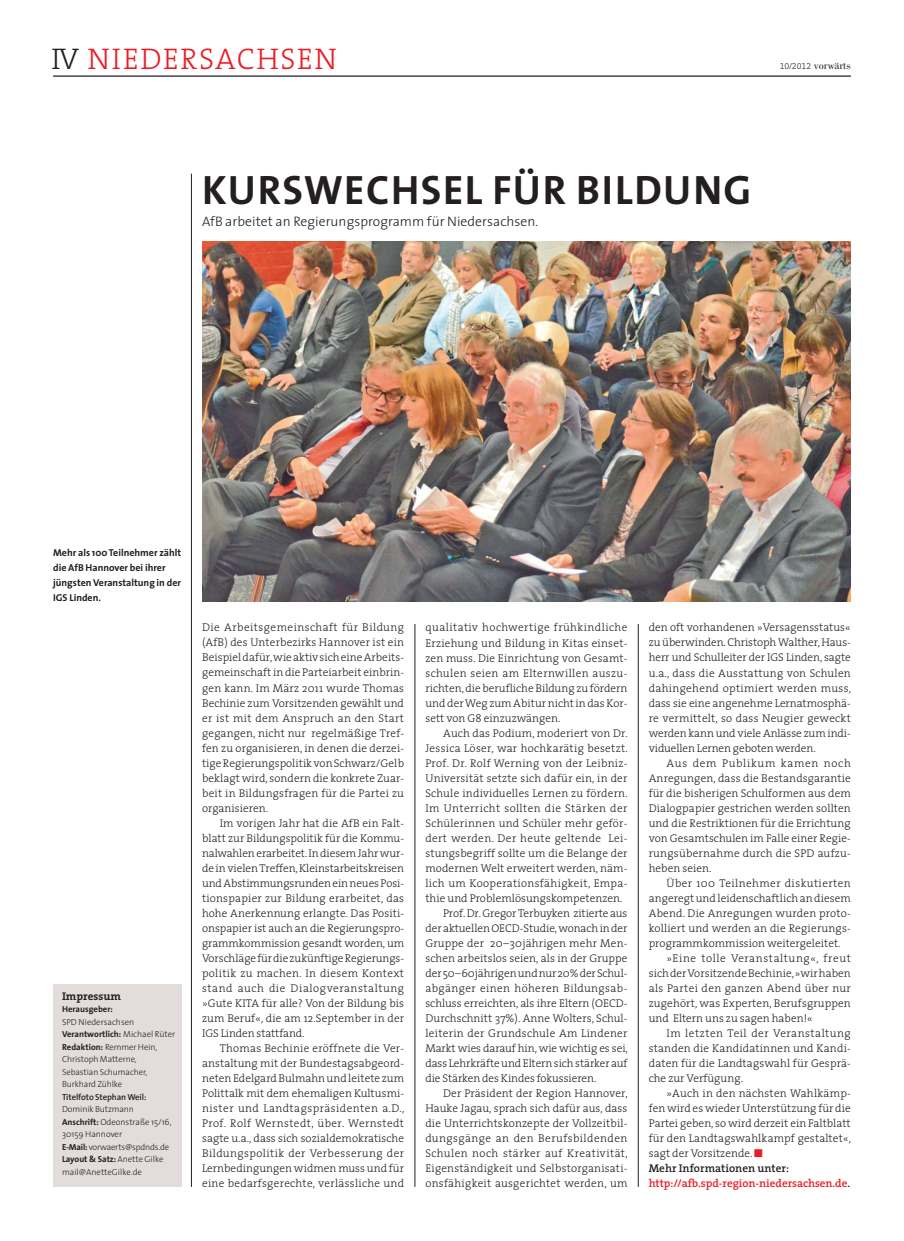
<style>
.page{position:relative;width:904px;height:1241px;background:#fff}
.page>*{position:absolute;margin:0;border:0;box-sizing:border-box;transform-origin:0 0}
.t1{font:41.25px "The Sans Bold Caps";letter-spacing:.035em;color:#231f20}
.t2{font:30px "The Serif Light Caps";letter-spacing:.05em;color:#ea1d25}
.t3{font:300 13.75px "The Sans";letter-spacing:.005em;color:#231f20}
.t4{font:300 11.25px/15px "The Serif";letter-spacing:.015em;color:#231f20;text-align:justify}
.t5{font:300 11.25px "The Serif";letter-spacing:-.005em;color:#231f20}
.t6{font:300 11.25px "The Serif";letter-spacing:.04em;color:#231f20}
.t7{font:300 11.25px "The Serif";letter-spacing:.035em;color:#231f20}
.t8{font:600 11.25px "The Serif";letter-spacing:-.005em;color:#ea1d25}
.t9{font:300 11.25px "The Serif";letter-spacing:.055em;color:#231f20}
.t10{font:300 11.25px "The Serif";letter-spacing:.045em;color:#231f20}
.t11{font:600 11.25px "The Serif";letter-spacing:.005em;color:#231f20}
.t12{font:11.25px "Bodoni";color:#231f20}
.t13{font:700 11.25px "The Serif";color:#231f20}
.t14{font:700 10px/15px "The Sans";color:#231f20}
.t15{font:300 8.75px/12.5px "The Sans";letter-spacing:-.01em;color:#231f20}
.t16{font:600 8.75px "The Sans";letter-spacing:-.01em;color:#231f20}
.t17{font:700 8.75px "The Sans";color:#231f20}
.s1{color:#231f20}
.s2{font-family:"The Serif Light Expert";font-size:8.75px}
.s3{font-weight:700}
.s4{color:#ea1d25}
</style>
<div class="page">
<hr style="left:53px;top:75px;width:797px;height:2px;background:#231f20">
<hr style="left:191px;top:174px;width:1px;height:1012px;background:#231f20">
<hr style="left:415px;top:624px;width:1px;height:562px;background:#231f20">
<hr style="left:638px;top:624px;width:1px;height:562px;background:#231f20">
<div style="left:53px;top:984px;width:128px;height:202px;background:#e2ddda"></div>
<img style="left:202px;top:241px;width:648px;height:360px">
<h2 class="t2" style="left:51px;top:41px;width:287px"><span class="s1">IV</span> NIEDERSACHSEN</h2>
<p class="t12" style="left:779px;top:61px;width:72px"><span class="s2">10/2012</span> vorwärts</p>
<h1 class="t1" style="left:202px;top:165px;width:551px">KURSWECHSEL FÜR BILDUNG</h1>
<p class="t3" style="left:202px;top:216px;width:338px">AfB arbeitet an Regierungsprogramm für Niedersachsen.</p>
<p class="t14" style="left:53px;top:545px;width:130px">Mehr als 100 Teilnehmer zählt die AfB Hannover bei ihrer jüngsten Veranstaltung in der<br>IGS Linden.</p>
<p class="t13" style="left:62px;top:990px;width:60px">Impressum</p>
<p class="t17" style="left:62px;top:1004px;width:52px">Herausgeber:</p>
<p class="t15" style="left:62px;top:1016px;width:115px">SPD Niedersachsen<br><span class="s3">Verantwortlich:</span> Michael Rüter<br><span class="s3">Redaktion:</span> Remmer Hein,<br>Christoph Matterne,<br>Sebastian Schumacher,<br>Burkhard Zühlke</p>
<p class="t16" style="left:62px;top:1093px;width:86px">Titelfoto Stephan Weil:</p>
<p class="t15" style="left:62px;top:1103px;width:111px">Dominik Butzmann<br><span class="s3">Anschrift:</span> Odeonstraße 15/16,<br>30159 Hannover<br><span class="s3">E-Mail:</span> vorwaerts@spdnds.de<br><span class="s3">Layout &amp; Satz:</span> Anette Gilke mail@AnetteGilke.de</p>
<p class="t4" style="left:202px;top:620px;width:203px">Die Arbeitsgemeinschaft für Bildung (AfB) des Unterbezirks Hannover ist ein Beispiel dafür, wie aktiv sich eine Arbeits&shy;gemeinschaft in die Parteiarbeit einbrin&shy;gen kann. Im März 2011 wurde Thomas Bechinie zum Vorsitzenden gewählt und er ist mit dem Anspruch an den Start gegangen, nicht nur regelmäßige Tref&shy;fen zu organisieren, in denen die derzei&shy;tige Regierungspolitik von Schwarz/Gelb beklagt wird, sondern die konkrete Zuar&shy;beit in Bildungsfragen für die Partei zu organisieren.</p>
<p class="t4" style="left:202px;top:815px;width:203px;text-indent:18px">Im vorigen Jahr hat die AfB ein Falt&shy;blatt zur Bildungspolitik für die Kommu&shy;nalwahlen erarbeitet. In diesem Jahr wur&shy;de in vielen Treffen, Kleinstarbeitskreisen und Abstimmungsrunden ein neues Posi&shy;tionspapier zur Bildung erarbeitet, das hohe Anerkennung erlangte. Das Positi&shy;onspapier ist auch an die Regierungspro&shy;grammkommission gesandt worden, um Vorschläge für die zukünftige Regierungs&shy;politik zu machen. In diesem Kontext stand auch die Dialogveranstaltung »Gute KITA für alle? Von der Bildung bis zum Beruf«, die am 12.September in der IGS Linden stattfand.</p>
<p class="t4" style="left:202px;top:1040px;width:204px;text-indent:18px">Thomas Bechinie eröffnete die Ver&shy;anstaltung mit der Bundestagsabgeord&shy;neten Edelgard Bulmahn und leitete zum Polittalk mit dem ehemaligen Kultusmi&shy;nister und Landtagspräsidenten a.D., Prof. Rolf Wernstedt, über. Wernstedt sagte u.a., dass sich sozialdemokratische Bildungspolitik der Verbesserung der Lernbedingungen widmen muss und für eine bedarfsgerechte, verlässliche und</p>
<p class="t4" style="left:425px;top:620px;width:204px">qualitativ hochwertige frühkindliche Erziehung und Bildung in Kitas einset&shy;zen muss. Die Einrichtung von Gesamt&shy;schulen seien am Elternwillen auszu&shy;richten, die berufliche Bildung zu fördern und der Weg zum Abitur nicht in das Kor&shy;sett von G8 einzuzwängen.</p>
<p class="t4" style="left:443px;top:725px;width:186px">Auch das Podium, moderiert von Dr.</p>
<p class="t4" style="left:425px;top:740px;width:204px">Jessica Löser, war hochkarätig besetzt.</p>
<p class="t4" style="left:425px;top:755px;width:203px">Prof. Dr. Rolf Werning von der Leibniz-</p>
<p class="t4" style="left:425px;top:770px;width:203px">Universität setzte sich dafür ein, in der</p>
<p class="t4" style="left:425px;top:785px;width:204px">Schule individuelles Lernen zu fördern.</p>
<p class="t6" style="left:425px;top:802px;width:203px">Im Unterricht sollten die Stärken der</p>
<p class="t4" style="left:425px;top:815px;width:203px">Schülerinnen und Schüler mehr geför-</p>
<p class="t7" style="left:425px;top:832px;width:203px">dert werden. Der heute geltende Lei-</p>
<p class="t4" style="left:425px;top:845px;width:203px">stungsbegriff sollte um die Belange der</p>
<p class="t4" style="left:425px;top:860px;width:203px">modernen Welt erweitert werden, näm-</p>
<p class="t4" style="left:425px;top:875px;width:203px">lich um Kooperationsfähigkeit, Empa-</p>
<p class="t4" style="left:425px;top:890px;width:198px">thie und Problemlösungskompetenzen.</p>
<p class="t5" style="left:443px;top:907px;width:186px">Prof. Dr. Gregor Terbuyken zitierte aus</p>
<p class="t5" style="left:425px;top:922px;width:204px">der aktuellen OECD-Studie, wonach in der</p>
<p class="t4" style="left:425px;top:935px;width:203px">Gruppe der 20–30jährigen mehr Men-</p>
<p class="t4" style="left:425px;top:950px;width:203px">schen arbeitslos seien, als in der Gruppe</p>
<p class="t5" style="left:425px;top:967px;width:203px">der 50–60jährigen und nur 20% der Schul-</p>
<p class="t7" style="left:425px;top:982px;width:203px">abgänger einen höheren Bildungsab-</p>
<p class="t4" style="left:425px;top:995px;width:203px">schluss erreichten, als ihre Eltern (OECD-</p>
<p class="t4" style="left:425px;top:1010px;width:203px">Durchschnitt 37%). Anne Wolters, Schul-</p>
<p class="t4" style="left:425px;top:1025px;width:203px">leiterin der Grundschule Am Lindener</p>
<p class="t5" style="left:425px;top:1042px;width:204px">Markt wies darauf hin, wie wichtig es sei,</p>
<p class="t5" style="left:425px;top:1057px;width:203px">dass Lehrkräfte und Eltern sich stärker auf</p>
<p class="t5" style="left:425px;top:1072px;width:172px">die Stärken des Kindes fokussieren.</p>
<p class="t4" style="left:443px;top:1085px;width:186px">Der Präsident der Region Hannover,</p>
<p class="t4" style="left:425px;top:1100px;width:203px">Hauke Jagau, sprach sich dafür aus, dass</p>
<p class="t4" style="left:425px;top:1115px;width:203px">die Unterrichtskonzepte der Vollzeitbil-</p>
<p class="t6" style="left:425px;top:1132px;width:203px">dungsgänge an den Berufsbildenden</p>
<p class="t6" style="left:425px;top:1147px;width:204px">Schulen noch stärker auf Kreativität,</p>
<p class="t4" style="left:425px;top:1160px;width:203px">Eigenständigkeit und Selbstorganisati-</p>
<p class="t4" style="left:425px;top:1175px;width:203px">onsfähigkeit ausgerichtet werden, um</p>
<p class="t4" style="left:648px;top:620px;width:204px">den oft vorhandenen »Versagensstatus« zu überwinden. Christoph Walther, Haus&shy;herr und Schulleiter der IGS Linden, sagte u.a., dass die Ausstattung von Schulen dahingehend optimiert werden muss, dass sie eine angenehme Lernatmosphä&shy;re vermittelt, so dass Neugier geweckt werden kann und viele Anlässe zum indi&shy;viduellen Lernen geboten werden.</p>
<p class="t4" style="left:648px;top:755px;width:203px;text-indent:18px">Aus dem Publikum kamen noch Anregungen, dass die Bestandsgarantie für die bisherigen Schulformen aus dem Dialogpapier gestrichen werden sollten und die Restriktionen für die Errichtung von Gesamtschulen im Falle einer Regie&shy;rungsübernahme durch die SPD aufzu&shy;heben seien.</p>
<p class="t6" style="left:666px;top:877px;width:186px">Über 100 Teilnehmer diskutierten</p>
<p class="t4" style="left:648px;top:890px;width:203px">angeregt und leidenschaftlich an diesem</p>
<p class="t4" style="left:648px;top:905px;width:203px">Abend. Die Anregungen wurden proto-</p>
<p class="t4" style="left:648px;top:920px;width:203px">kolliert und werden an die Regierungs-</p>
<p class="t4" style="left:648px;top:935px;width:193px">programmkommission weitergeleitet.</p>
<p class="t9" style="left:666px;top:952px;width:186px">»Eine tolle Veranstaltung«, freut</p>
<p class="t4" style="left:648px;top:965px;width:203px">sich der Vorsitzende Bechinie, »wir haben</p>
<p class="t4" style="left:648px;top:980px;width:203px">als Partei den ganzen Abend über nur</p>
<p class="t4" style="left:648px;top:995px;width:203px">zugehört, was Experten, Berufsgruppen</p>
<p class="t4" style="left:648px;top:1010px;width:165px">und Eltern uns zu sagen haben!«</p>
<p class="t10" style="left:666px;top:1027px;width:186px">Im letzten Teil der Veranstaltung</p>
<p class="t4" style="left:648px;top:1040px;width:203px">standen die Kandidatinnen und Kandi-</p>
<p class="t4" style="left:648px;top:1055px;width:203px">daten für die Landtagswahl für Gesprä-</p>
<p class="t4" style="left:648px;top:1070px;width:96px">che zur Verfügung.</p>
<p class="t4" style="left:666px;top:1085px;width:186px">»Auch in den nächsten Wahlkämp-</p>
<p class="t4" style="left:648px;top:1100px;width:203px">fen wird es wieder Unterstützung für die</p>
<p class="t4" style="left:648px;top:1115px;width:203px">Partei geben, so wird derzeit ein Faltblatt</p>
<p class="t4" style="left:648px;top:1130px;width:204px">für den Landtagswahlkampf gestaltet«,</p>
<p class="t4" style="left:648px;top:1145px;width:115px">sagt der Vorsitzende. <span class="s4">■</span></p>
<p class="t11" style="left:648px;top:1162px;width:142px">Mehr Informationen unter:</p>
<p class="t8" style="left:648px;top:1177px;width:203px">http://afb.spd-region-niedersachsen.de<span class="s1">.</span></p>
</div>
